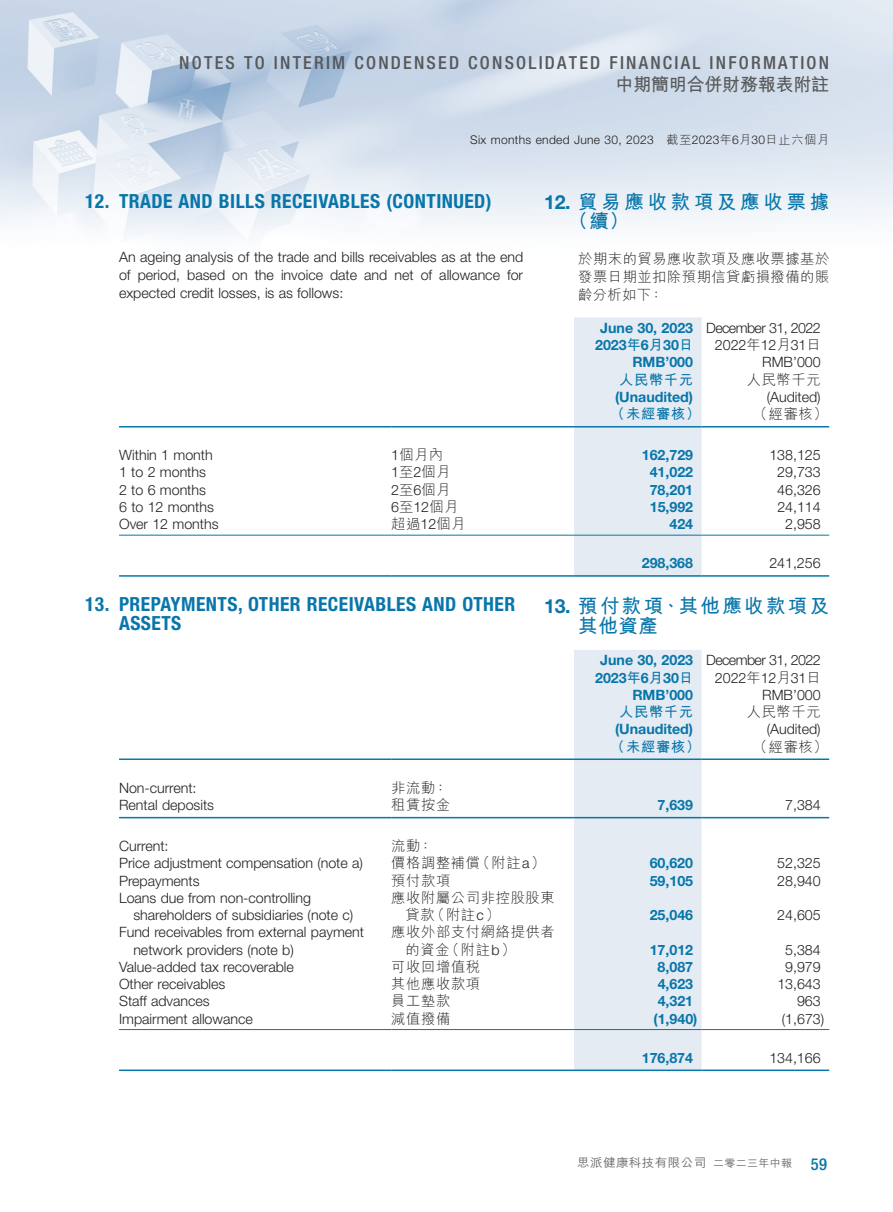
<style>
.page{position:relative;width:893px;height:1212px;background:#fff}
.page>*{position:absolute;margin:0;border:0;box-sizing:border-box;transform-origin:0 0}
.t1{font:700 condensed 19.5px/19.5px "Helvetica Neue LT Std";letter-spacing:.025em;color:#0876aa}
.t2{font:700 19.5px/19.5px "M Hei HK";letter-spacing:.12em;color:#0876aa}
.t3{font:700 19.5px/19.5px "M Hei HK";letter-spacing:.185em;color:#0876aa}
.t4{font:500 condensed 18px "Helvetica Neue LT Std";letter-spacing:.125em;color:#57585a}
.t5{font:700 18px "M Hei HK";letter-spacing:-.01em;color:#57585a}
.t6{font:300 14.25px/18px "Helvetica Neue LT Std";color:#231f20}
.t7{font:700 14.25px/17.2px "Helvetica Neue LT Std";color:#0876aa}
.t8{font:300 14.25px/18px "M Hei HK";letter-spacing:.05em;color:#231f20}
.t9{font:700 14.25px "M Hei HK";letter-spacing:.05em;color:#0876aa}
.t10{font:300 12px "Helvetica Neue LT Std";letter-spacing:.03em;color:#231f20}
.t11{font:500 12px "M Hei HK";letter-spacing:.03em;color:#6c6d70;scale:1.05 1}
.s1{font-family:"M Hei HK"}
.s2{font-family:"Helvetica Neue LT Std"}
.s3{font-weight:300;color:#231f20}
.s4{font-size:10.5px}
.s5{font-family:"Helvetica Neue LT Std";font-stretch:condensed;font-size:16.5px;color:#0876aa}
</style>
<div class="page">
<img style="left:0;top:0;width:893px;height:1072px">
<div style="left:574px;top:317px;width:128px;height:258px;background:#e4ebf3"></div>
<hr style="left:119px;top:426px;width:272px;height:1px;background:#0876aa">
<hr style="left:391px;top:426px;width:183px;height:1px;background:#0876aa">
<hr style="left:574px;top:426px;width:128px;height:1px;background:#0876aa">
<hr style="left:702px;top:426px;width:127px;height:1px;background:#0876aa">
<hr style="left:119px;top:535px;width:272px;height:1px;background:#0876aa">
<hr style="left:391px;top:535px;width:183px;height:1px;background:#0876aa">
<hr style="left:574px;top:535px;width:128px;height:1px;background:#0876aa">
<hr style="left:702px;top:535px;width:127px;height:1px;background:#0876aa">
<hr style="left:119px;top:575px;width:272px;height:2px;background:#0876aa">
<hr style="left:391px;top:575px;width:183px;height:2px;background:#0876aa">
<hr style="left:574px;top:575px;width:128px;height:2px;background:#0876aa">
<hr style="left:702px;top:575px;width:127px;height:2px;background:#0876aa">
<div style="left:574px;top:650px;width:128px;height:419px;background:#e4ebf3"></div>
<hr style="left:119px;top:758px;width:272px;height:2px;background:#0876aa">
<hr style="left:391px;top:758px;width:183px;height:2px;background:#0876aa">
<hr style="left:574px;top:758px;width:128px;height:2px;background:#0876aa">
<hr style="left:702px;top:758px;width:127px;height:2px;background:#0876aa">
<hr style="left:119px;top:817px;width:272px;height:1px;background:#0876aa">
<hr style="left:391px;top:817px;width:183px;height:1px;background:#0876aa">
<hr style="left:574px;top:817px;width:128px;height:1px;background:#0876aa">
<hr style="left:702px;top:817px;width:127px;height:1px;background:#0876aa">
<hr style="left:119px;top:1029px;width:272px;height:1px;background:#0876aa">
<hr style="left:391px;top:1029px;width:183px;height:1px;background:#0876aa">
<hr style="left:574px;top:1029px;width:128px;height:1px;background:#0876aa">
<hr style="left:702px;top:1029px;width:127px;height:1px;background:#0876aa">
<hr style="left:119px;top:1069px;width:272px;height:2px;background:#0876aa">
<hr style="left:391px;top:1069px;width:183px;height:2px;background:#0876aa">
<hr style="left:574px;top:1069px;width:128px;height:2px;background:#0876aa">
<hr style="left:702px;top:1069px;width:127px;height:2px;background:#0876aa">
<p class="t4" style="left:179px;top:52px;width:651px">NOTES TO INTERIM CONDENSED CONSOLIDATED FINANCIAL INFORMATION</p>
<p class="t5" style="left:616px;top:72px;width:215px">中期簡明合併財務報表附註</p>
<p class="t10" style="left:470px;top:133px;width:361px">Six months ended June 30, 2023 <span class="s1">截至</span>2023<span class="s1">年</span>6<span class="s1">月</span>30<span class="s1">日止六個月</span></p>
<h1 class="t1" style="left:85px;top:191px;width:408px">12. TRADE AND BILLS RECEIVABLES (CONTINUED)</h1>
<p class="t6" style="left:119px;top:247px;width:406px;text-align:justify">An ageing analysis of the trade and bills receivables as at the end of period, based on the invoice date and net of allowance for expected credit losses, is as follows:</p>
<h1 class="t3" style="left:569px;top:190px;width:262px;text-indent:-24px"><span class="s2">12.</span> 貿易應收款項及應收票據（續）</h1>
<p class="t8" style="left:578px;top:250px;width:252px;text-align:justify">於期末的貿易應收款項及應收票據基於發票日期並扣除預期信貸虧損撥備的賬齡分析如下：</p>
<p class="t7" style="left:595px;top:319px;width:227px;text-indent:5px">June 30, 2023 <span class="s3">December 31, 2022<br></span>2023<span class="s1">年</span>6<span class="s1">月</span>30<span class="s1">日</span></p>
<p class="t6" style="left:715px;top:336px;width:107px">2022<span class="s1">年</span>12<span class="s1">月</span>31<span class="s1">日</span></p>
<p class="t7" style="left:632px;top:353px;width:62px">RMB’000</p>
<p class="t6" style="left:762px;top:353px;width:60px">RMB’000</p>
<p class="t9" style="left:619px;top:369px;width:75px">人民幣千元</p>
<p class="t8" style="left:747px;top:370px;width:75px">人民幣千元</p>
<p class="t7" style="left:615px;top:388px;width:80px">(Unaudited)</p>
<p class="t6" style="left:767px;top:387px;width:55px">(Audited)</p>
<p class="t9" style="left:611px;top:403px;width:91px">（未經審核）</p>
<p class="t8" style="left:753px;top:405px;width:76px">（經審核）</p>
<p class="t6" style="left:119px;top:446px;width:95px">Within 1 month</p>
<p class="t8" style="left:391px;top:446px;width:54px"><span class="s2">1</span>個月內</p>
<p class="t7" style="left:642px;top:446px;width:53px">162,729</p>
<p class="t6" style="left:769px;top:446px;width:53px">138,125</p>
<p class="t6" style="left:119px;top:463px;width:88px">1 to 2 months</p>
<p class="t8" style="left:391px;top:463px;width:61px"><span class="s2">1</span>至<span class="s2">2</span>個月</p>
<p class="t7" style="left:650px;top:463px;width:45px">41,022</p>
<p class="t6" style="left:777px;top:463px;width:45px">29,733</p>
<p class="t6" style="left:119px;top:480px;width:88px">2 to 6 months</p>
<p class="t8" style="left:391px;top:480px;width:61px"><span class="s2">2</span>至<span class="s2">6</span>個月</p>
<p class="t7" style="left:650px;top:481px;width:45px">78,201</p>
<p class="t6" style="left:777px;top:480px;width:45px">46,326</p>
<p class="t6" style="left:119px;top:498px;width:96px">6 to 12 months</p>
<p class="t6" style="left:391px;top:498px;width:69px">6<span class="s1">至</span>12<span class="s1">個月</span></p>
<p class="t7" style="left:650px;top:498px;width:45px">15,992</p>
<p class="t6" style="left:777px;top:498px;width:45px">24,114</p>
<p class="t6" style="left:119px;top:515px;width:101px">Over 12 months</p>
<p class="t8" style="left:391px;top:515px;width:76px">超過<span class="s2">12</span>個月</p>
<p class="t7" style="left:669px;top:515px;width:25px">424</p>
<p class="t6" style="left:785px;top:515px;width:37px">2,958</p>
<p class="t7" style="left:642px;top:554px;width:53px">298,368</p>
<p class="t6" style="left:769px;top:554px;width:53px">241,256</p>
<h1 class="t1" style="left:119px;top:594px;width:398px;text-indent:-34px">13. PREPAYMENTS, OTHER RECEIVABLES AND OTHER<br>ASSETS</h1>
<p class="t7" style="left:595px;top:651px;width:227px;text-indent:5px">June 30, 2023 <span class="s3">December 31, 2022<br></span>2023<span class="s1">年</span>6<span class="s1">月</span>30<span class="s1">日</span></p>
<h1 class="t2" style="left:578px;top:595px;width:252px;text-indent:-34px"><span class="s2">13.</span> 預付款項、其他應收款項及其他資產</h1>
<p class="t6" style="left:715px;top:668px;width:107px">2022<span class="s1">年</span>12<span class="s1">月</span>31<span class="s1">日</span></p>
<p class="t7" style="left:632px;top:686px;width:62px">RMB’000</p>
<p class="t6" style="left:762px;top:685px;width:60px">RMB’000</p>
<p class="t9" style="left:619px;top:701px;width:75px">人民幣千元</p>
<p class="t8" style="left:747px;top:703px;width:75px">人民幣千元</p>
<p class="t7" style="left:615px;top:720px;width:80px">(Unaudited)</p>
<p class="t6" style="left:767px;top:720px;width:55px">(Audited)</p>
<p class="t9" style="left:611px;top:736px;width:91px">（未經審核）</p>
<p class="t8" style="left:753px;top:737px;width:76px">（經審核）</p>
<p class="t6" style="left:119px;top:778px;width:79px">Non-current:</p>
<p class="t8" style="left:391px;top:778px;width:58px">非流動：</p>
<p class="t6" style="left:119px;top:795px;width:97px">Rental deposits</p>
<p class="t8" style="left:391px;top:795px;width:61px">租賃按金</p>
<p class="t7" style="left:658px;top:796px;width:37px">7,639</p>
<p class="t6" style="left:785px;top:795px;width:37px">7,384</p>
<p class="t6" style="left:119px;top:837px;width:51px">Current:</p>
<p class="t8" style="left:391px;top:837px;width:43px">流動：</p>
<p class="t6" style="left:119px;top:854px;width:245px">Price adjustment compensation (note a)</p>
<p class="t8" style="left:391px;top:854px;width:156px">價格調整補償（附註<span class="s2">a</span>）</p>
<p class="t7" style="left:650px;top:854px;width:45px">60,620</p>
<p class="t6" style="left:777px;top:854px;width:45px">52,325</p>
<p class="t6" style="left:119px;top:871px;width:82px">Prepayments</p>
<p class="t8" style="left:391px;top:871px;width:61px">預付款項</p>
<p class="t7" style="left:650px;top:871px;width:45px">59,105</p>
<p class="t6" style="left:777px;top:871px;width:45px">28,940</p>
<p class="t6" style="left:133px;top:889px;width:221px;line-height:17.2px;text-indent:-14px">Loans due from non-controlling shareholders of subsidiaries (note c)</p>
<p class="t8" style="left:405px;top:889px;width:151px;line-height:17.2px;text-indent:-14px">應收附屬公司非控股股東貸款（附註<span class="s2">c</span>）</p>
<p class="t7" style="left:650px;top:906px;width:45px">25,046</p>
<p class="t6" style="left:777px;top:906px;width:45px">24,605</p>
<p class="t6" style="left:133px;top:923px;width:232px;line-height:17.2px;text-indent:-14px">Fund receivables from external payment network providers (note b)</p>
<p class="t8" style="left:405px;top:923px;width:151px;line-height:17.2px;text-indent:-14px">應收外部支付網絡提供者的資金（附註<span class="s2">b</span>）</p>
<p class="t7" style="left:650px;top:940px;width:45px">17,012</p>
<p class="t6" style="left:785px;top:940px;width:37px">5,384</p>
<p class="t6" style="left:119px;top:957px;width:176px">Value-added tax recoverable</p>
<p class="t8" style="left:391px;top:957px;width:90px">可收回增值稅</p>
<p class="t7" style="left:658px;top:958px;width:37px">8,087</p>
<p class="t6" style="left:785px;top:957px;width:37px">9,979</p>
<p class="t6" style="left:119px;top:975px;width:108px">Other receivables</p>
<p class="t8" style="left:391px;top:975px;width:90px">其他應收款項</p>
<p class="t7" style="left:658px;top:975px;width:37px">4,623</p>
<p class="t6" style="left:777px;top:975px;width:45px">13,643</p>
<p class="t6" style="left:119px;top:992px;width:92px">Staff advances</p>
<p class="t8" style="left:391px;top:992px;width:61px">員工墊款</p>
<p class="t7" style="left:658px;top:992px;width:37px">4,321</p>
<p class="t6" style="left:797px;top:992px;width:25px">963</p>
<p class="t6" style="left:119px;top:1009px;width:135px">Impairment allowance</p>
<p class="t8" style="left:391px;top:1009px;width:61px">減值撥備</p>
<p class="t7" style="left:653px;top:1010px;width:45px">(1,940)</p>
<p class="t6" style="left:782px;top:1009px;width:44px">(1,673)</p>
<p class="t7" style="left:642px;top:1048px;width:53px">176,874</p>
<p class="t6" style="left:769px;top:1048px;width:53px">134,166</p>
<p class="t11" style="left:577px;top:1154px;width:239px">思派健康科技有限公司 <span class="s4">二零二三年中報</span> <span class="s5">59</span></p>
</div>
